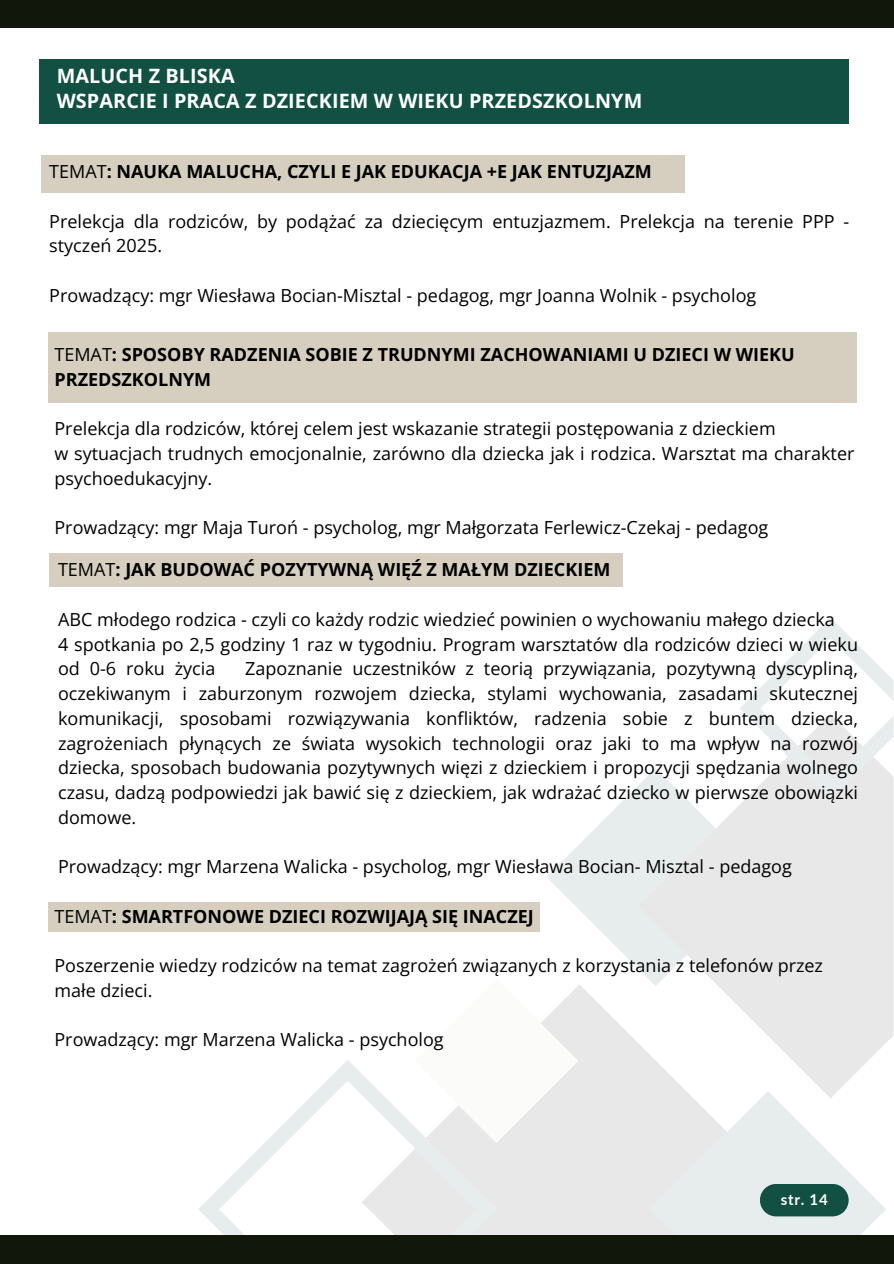
<style>
.page{position:relative;width:894px;height:1264px;background:#fff}
.page>*{position:absolute;margin:0;border:0;box-sizing:border-box;transform-origin:0 0}
.t1{font:700 19.8px/24.8px "Open Sans";letter-spacing:.005em;color:#fff}
.t2{font:18px/24.8px "Open Sans";color:#000}
.t3{font:700 18px/24.8px "Open Sans";color:#000}
.t4{font:700 15px "Lato";color:#fff}
.s1{font-weight:400}
</style>
<div class="page">
<div style="left:0;top:0;width:893px;height:27px;background:#11180b"></div>
<svg style="left:547px;top:786px;width:91px;height:182px"></svg>
<div style="left:497px;top:984px;width:152px;height:251px;background:#e7e8e7"></div>
<svg style="left:638px;top:768px;width:255px;height:330px;fill:#e7e8e7"></svg>
<svg style="left:198px;top:1060px;width:299px;height:175px"></svg>
<svg style="left:414px;top:984px;width:164px;height:158px"></svg>
<svg style="left:739px;top:618px;width:154px;height:181px"></svg>
<div style="left:0;top:1235px;width:893px;height:28px;background:#11180b"></div>
<div style="left:39px;top:59px;width:809px;height:65px;background:#115042"></div>
<div style="left:41px;top:155px;width:643px;height:38px;background:#d6cebe"></div>
<svg style="left:649px;top:1091px;width:236px;height:144px"></svg>
<div style="left:48px;top:332px;width:808px;height:70px;background:#d6cebe"></div>
<div style="left:49px;top:553px;width:573px;height:34px;background:#d6cebe"></div>
<div style="left:48px;top:902px;width:491px;height:29px;background:#d6cebe"></div>
<h1 class="t1" style="left:57px;top:63px;width:587px">MALUCH Z BLISKA<br>WSPARCIE I PRACA Z DZIECKIEM W WIEKU PRZEDSZKOLNYM</h1>
<p class="t3" style="left:49px;top:159px;width:604px"><span class="s1">TEMAT</span>: NAUKA MALUCHA, CZYLI E JAK EDUKACJA +E JAK ENTUZJAZM</p>
<p class="t2" style="left:49px;top:208px;width:801px">Prelekcja dla rodziców, by podążać za dziecięcym entuzjazmem. Prelekcja na terenie PPP - styczeń 2025.</p>
<p class="t2" style="left:49px;top:282px;width:708px">Prowadzący: mgr Wiesława Bocian-Misztal - pedagog, mgr Joanna Wolnik - psycholog</p>
<p class="t3" style="left:54px;top:341px;width:741px"><span class="s1">TEMAT</span>: SPOSOBY RADZENIA SOBIE Z TRUDNYMI ZACHOWANIAMI U DZIECI W WIEKU<br>PRZEDSZKOLNYM</p>
<p class="t2" style="left:54px;top:416px;width:801px">Prelekcja dla rodziców, której celem jest wskazanie strategii postępowania z dzieckiem<br>w sytuacjach trudnych emocjonalnie, zarówno dla dziecka jak i rodzica. Warsztat ma charakter psychoedukacyjny.</p>
<p class="t2" style="left:54px;top:515px;width:715px">Prowadzący: mgr Maja Turoń - psycholog, mgr Małgorzata Ferlewicz-Czekaj - pedagog</p>
<p class="t3" style="left:58px;top:557px;width:553px"><span class="s1">TEMAT</span>: JAK BUDOWAĆ POZYTYWNĄ WIĘŹ Z MAŁYM DZIECKIEM</p>
<p class="t2" style="left:58px;top:606px;width:801px">ABC młodego rodzica - czyli co każdy rodzic wiedzieć powinien o wychowaniu małego dziecka<br>4 spotkania po 2,5 godziny 1 raz w tygodniu. Program warsztatów dla rodziców dzieci w wieku od 0-6 roku życia</p>
<p class="t2" style="left:58px;top:656px;width:801px;text-align:justify;text-indent:187px">Zapoznanie uczestników z teorią przywiązania, pozytywną dyscypliną, oczekiwanym i zaburzonym rozwojem dziecka, stylami wychowania, zasadami skutecznej komunikacji, sposobami rozwiązywania konfliktów, radzenia sobie z buntem dziecka, zagrożeniach płynących ze świata wysokich technologii oraz jaki to ma wpływ na rozwój dziecka, sposobach budowania pozytywnych więzi z dzieckiem i propozycji spędzania wolnego czasu, dadzą podpowiedzi jak bawić się z dzieckiem, jak wdrażać dziecko w pierwsze obowiązki domowe.</p>
<p class="t2" style="left:58px;top:854px;width:735px">Prowadzący: mgr Marzena Walicka - psycholog, mgr Wiesława Bocian- Misztal - pedagog</p>
<p class="t3" style="left:54px;top:903px;width:481px"><span class="s1">TEMAT</span>: SMARTFONOWE DZIECI ROZWIJAJĄ SIĘ INACZEJ</p>
<p class="t2" style="left:54px;top:952px;width:769px">Poszerzenie wiedzy rodziców na temat zagrożeń związanych z korzystania z telefonów przez małe dzieci.</p>
<p class="t2" style="left:54px;top:1026px;width:390px">Prowadzący: mgr Marzena Walicka - psycholog</p>
<p class="t4" style="left:780px;top:1190px;width:48px">str. 14</p>
</div>
